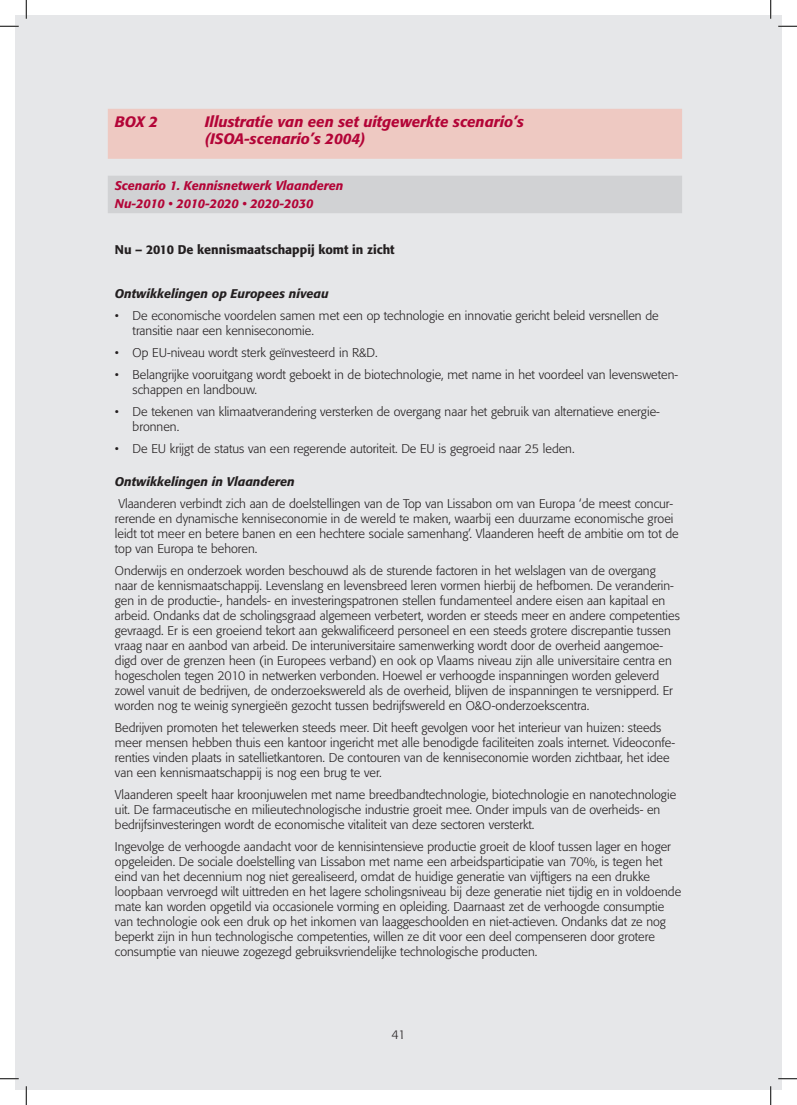
<style>
.page{position:relative;width:797px;height:1105px;background:#fff}
.page>*{position:absolute;margin:0;border:0;box-sizing:border-box;transform-origin:0 0}
.t1{font:italic 500 15px/17.5px "Formata";color:#b30437}
.t2{font:300 12.5px/15px "Formata";color:#231f20}
.t3{font:italic 500 12.5px/17.5px "Formata";color:#b30437}
.t4{font:italic 500 12.5px "Formata";color:#231f20}
.t5{font:500 12.5px "Formata";color:#231f20}
</style>
<div class="page">
<div style="left:16px;top:16px;width:10px;height:1073px;background:#e6e7e9"></div>
<div style="left:26px;top:16px;width:755px;height:1073px;background:#e6e7e9"></div>
<div style="left:108px;top:109px;width:574px;height:50px;background:#eec9c2"></div>
<div style="left:108px;top:176px;width:574px;height:37px;background:#d1d2d4"></div>
<svg style="left:0;top:25px;width:19px;height:2px"></svg>
<svg style="left:778px;top:25px;width:19px;height:2px"></svg>
<svg style="left:0;top:1078px;width:19px;height:1px"></svg>
<svg style="left:778px;top:1078px;width:19px;height:1px"></svg>
<svg style="left:25px;top:0;width:2px;height:19px"></svg>
<svg style="left:25px;top:1086px;width:2px;height:19px"></svg>
<svg style="left:770px;top:0;width:1px;height:19px"></svg>
<svg style="left:770px;top:1086px;width:1px;height:19px"></svg>
<p class="t1" style="left:115px;top:113px;width:45px">BOX 2</p>
<p class="t1" style="left:205px;top:113px;width:321px">Illustratie van een set uitgewerkte scenario’s (ISOA-scenario’s 2004)</p>
<p class="t3" style="left:115px;top:177px;width:230px">Scenario 1. Kennisnetwerk Vlaanderen<br>Nu-2010 • 2010-2020 • 2020-2030</p>
<p class="t5" style="left:115px;top:242px;width:281px">Nu – 2010 De kennismaatschappij komt in zicht</p>
<p class="t4" style="left:115px;top:286px;width:215px">Ontwikkelingen op Europees niveau</p>
<p class="t2" style="left:133px;top:308px;width:527px;text-indent:-18px">• De economische voordelen samen met een op technologie en innovatie gericht beleid versnellen de transitie naar een kenniseconomie.</p>
<p class="t2" style="left:115px;top:345px;width:264px">• Op EU-niveau wordt sterk geïnvesteerd in R&amp;D.</p>
<p class="t2" style="left:133px;top:367px;width:547px;text-indent:-18px">• Belangrijke vooruitgang wordt geboekt in de biotechnologie, met name in het voordeel van levensweten&shy;schappen en landbouw.</p>
<p class="t2" style="left:133px;top:404px;width:529px;text-indent:-18px">• De tekenen van klimaatverandering versterken de overgang naar het gebruik van alternatieve energie&shy;bronnen.</p>
<p class="t2" style="left:115px;top:441px;width:461px">• De EU krijgt de status van een regerende autoriteit. De EU is gegroeid naar 25 leden.</p>
<p class="t4" style="left:115px;top:474px;width:181px">Ontwikkelingen in Vlaanderen</p>
<p class="t2" style="left:115px;top:496px;width:565px">Vlaanderen verbindt zich aan de doelstellingen van de Top van Lissabon om van Europa ‘de meest concur&shy;rerende en dynamische kenniseconomie in de wereld te maken, waarbij een duurzame economische groei leidt tot meer en betere banen en een hechtere sociale samenhang’. Vlaanderen heeft de ambitie om tot de top van Europa te behoren.</p>
<p class="t2" style="left:115px;top:563px;width:566px">Onderwijs en onderzoek worden beschouwd als de sturende factoren in het welslagen van de overgang naar de kennismaatschappij. Levenslang en levensbreed leren vormen hierbij de hefbomen. De veranderin&shy;gen in de productie-, handels- en investeringspatronen stellen fundamenteel andere eisen aan kapitaal en arbeid. Ondanks dat de scholingsgraad algemeen verbetert, worden er steeds meer en andere competenties gevraagd. Er is een groeiend tekort aan gekwalificeerd personeel en een steeds grotere discrepantie tussen vraag naar en aanbod van arbeid. De interuniversitaire samenwerking wordt door de overheid aangemoe&shy;digd over de grenzen heen (in Europees verband) en ook op Vlaams niveau zijn alle universitaire centra en hogescholen tegen 2010 in netwerken verbonden. Hoewel er verhoogde inspanningen worden geleverd zowel vanuit de bedrijven, de onderzoekswereld als de overheid, blijven de inspanningen te versnipperd. Er worden nog te weinig synergieën gezocht tussen bedrijfswereld en O&amp;O-onderzoekscentra.</p>
<p class="t2" style="left:115px;top:720px;width:561px">Bedrijven promoten het telewerken steeds meer. Dit heeft gevolgen voor het interieur van huizen: steeds meer mensen hebben thuis een kantoor ingericht met alle benodigde faciliteiten zoals internet. Videoconfe&shy;renties vinden plaats in satellietkantoren. De contouren van de kenniseconomie worden zichtbaar, het idee van een kennismaatschappij is nog een brug te ver.</p>
<p class="t2" style="left:115px;top:788px;width:563px">Vlaanderen speelt haar kroonjuwelen met name breedbandtechnologie, biotechnologie en nanotechnologie uit. De farmaceutische en milieutechnologische industrie groeit mee. Onder impuls van de overheids- en bedrijfsinvesteringen wordt de economische vitaliteit van deze sectoren versterkt.</p>
<p class="t2" style="left:115px;top:840px;width:568px">Ingevolge de verhoogde aandacht voor de kennisintensieve productie groeit de kloof tussen lager en hoger opgeleiden. De sociale doelstelling van Lissabon met name een arbeidsparticipatie van 70%, is tegen het eind van het decennium nog niet gerealiseerd, omdat de huidige generatie van vijftigers na een drukke loopbaan vervroegd wilt uittreden en het lagere scholingsniveau bij deze generatie niet tijdig en in voldoende mate kan worden opgetild via occasionele vorming en opleiding. Daarnaast zet de verhoogde consumptie van technologie ook een druk op het inkomen van laaggeschoolden en niet-actieven. Ondanks dat ze nog beperkt zijn in hun technologische competenties, willen ze dit voor een deel compenseren door grotere consumptie van nieuwe zogezegd gebruiksvriendelijke technologische producten.</p>
<p class="t2" style="left:391px;top:1027px;width:16px">41</p>
</div>
